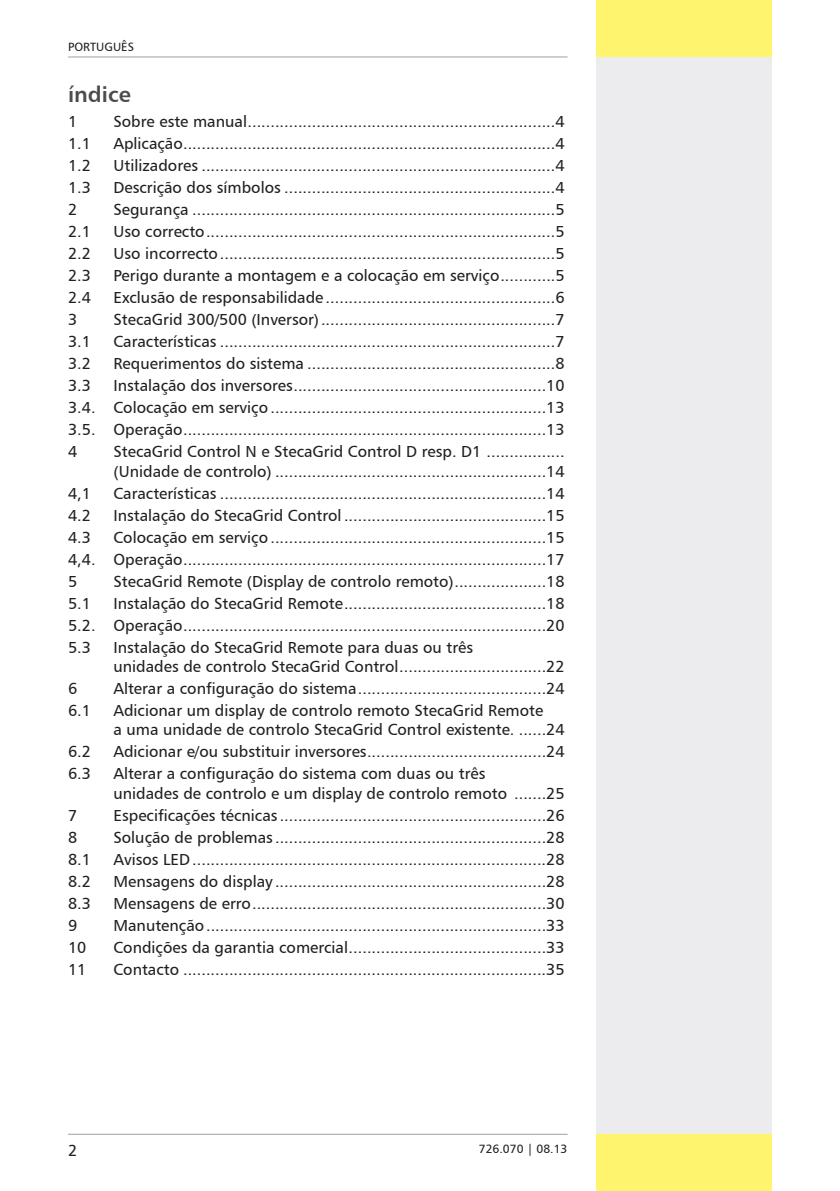
<style>
.page{position:relative;width:840px;height:1191px;background:#fff}
.page>*{position:absolute;margin:0;border:0;box-sizing:border-box;transform-origin:0 0}
.t1{font:22px "Humanist 777 BT Bold B";color:#4b4c4d}
.t2{font:16px/22px "Humanist 777 BT Roman B";color:#231f20}
.t3{font:12px "Humanist 777 BT Roman B";color:#231f20}
</style>
<div class="page">
<div style="left:595px;top:57px;width:176px;height:1077px;background:#ececee"></div>
<div style="left:595px;top:0;width:176px;height:57px;background:#fff46d"></div>
<div style="left:595px;top:1134px;width:176px;height:57px;background:#fff46d"></div>
<hr style="left:68px;top:1134px;width:499px;height:1px;background:#9d9fa2">
<hr style="left:68px;top:57px;width:499px;height:1px;background:#9d9fa2">
<p class="t3" style="left:68px;top:39px;width:67px">PORTUGUÊS</p>
<h1 class="t1" style="left:68px;top:80px;width:64px">índice</h1>
<p class="t2" style="left:68px;top:110px;width:11px">1</p>
<p class="t2" style="left:113px;top:110px;width:452px">Sobre este manual...................................................................4</p>
<p class="t2" style="left:68px;top:132px;width:24px">1.1</p>
<p class="t2" style="left:113px;top:132px;width:452px">Aplicação.................................................................................4</p>
<p class="t2" style="left:68px;top:154px;width:19px">1.2</p>
<p class="t2" style="left:113px;top:154px;width:452px">Utilizadores .............................................................................4</p>
<p class="t2" style="left:68px;top:176px;width:24px">1.3</p>
<p class="t2" style="left:113px;top:176px;width:452px">Descrição dos símbolos ...........................................................4</p>
<p class="t2" style="left:68px;top:198px;width:6px">2</p>
<p class="t2" style="left:113px;top:198px;width:452px">Segurança ...............................................................................5</p>
<p class="t2" style="left:68px;top:220px;width:24px">2.1</p>
<p class="t2" style="left:113px;top:220px;width:452px">Uso correcto............................................................................5</p>
<p class="t2" style="left:68px;top:242px;width:19px">2.2</p>
<p class="t2" style="left:113px;top:242px;width:452px">Uso incorrecto.........................................................................5</p>
<p class="t2" style="left:68px;top:264px;width:24px">2.3</p>
<p class="t2" style="left:113px;top:264px;width:452px">Perigo durante a montagem e a colocação em serviço............5</p>
<p class="t2" style="left:68px;top:286px;width:24px">2.4</p>
<p class="t2" style="left:113px;top:286px;width:452px">Exclusão de responsabilidade ..................................................6</p>
<p class="t2" style="left:68px;top:308px;width:11px">3</p>
<p class="t2" style="left:113px;top:308px;width:452px">StecaGrid 300/500 (Inversor)...................................................7</p>
<p class="t2" style="left:68px;top:330px;width:24px">3.1</p>
<p class="t2" style="left:113px;top:330px;width:452px">Características .........................................................................7</p>
<p class="t2" style="left:68px;top:352px;width:19px">3.2</p>
<p class="t2" style="left:113px;top:352px;width:452px">Requerimentos do sistema ......................................................8</p>
<p class="t2" style="left:68px;top:374px;width:24px">3.3</p>
<p class="t2" style="left:68px;top:374px;width:498px;text-align:justify;text-indent:45px">Instalação dos inversores.......................................................10<br>3.4. Colocação em serviço............................................................13<br>3.5. Operação...............................................................................13<br>4</p>
<p class="t2" style="left:113px;top:442px;width:452px;line-height:19.2px">StecaGrid Control N e StecaGrid Control D resp. D1 ................. (Unidade de controlo) ...........................................................14</p>
<p class="t2" style="left:68px;top:482px;width:24px">4,1</p>
<p class="t2" style="left:113px;top:482px;width:452px">Características .......................................................................14</p>
<p class="t2" style="left:68px;top:504px;width:19px">4.2</p>
<p class="t2" style="left:113px;top:504px;width:452px">Instalação do StecaGrid Control ............................................15</p>
<p class="t2" style="left:68px;top:526px;width:24px">4.3</p>
<p class="t2" style="left:68px;top:526px;width:498px;text-align:justify;text-indent:45px">Colocação em serviço............................................................15<br>4,4. Operação...............................................................................17<br>5</p>
<p class="t2" style="left:113px;top:570px;width:452px">StecaGrid Remote (Display de controlo remoto)....................18</p>
<p class="t2" style="left:68px;top:592px;width:498px;text-align:justify;text-indent:45px">Instalação do StecaGrid Remote............................................18<br>5.2. Operação...............................................................................20<br>5.3</p>
<p class="t2" style="left:68px;top:592px;width:24px">5.1</p>
<p class="t2" style="left:113px;top:637px;width:450px;line-height:19.2px">Instalação do StecaGrid Remote para duas ou três<br>unidades de controlo StecaGrid Control................................22</p>
<p class="t2" style="left:68px;top:677px;width:11px">6</p>
<p class="t2" style="left:113px;top:677px;width:452px">Alterar a configuração do sistema.........................................24</p>
<p class="t2" style="left:68px;top:699px;width:24px">6.1</p>
<p class="t2" style="left:113px;top:700px;width:452px;line-height:19.2px">Adicionar um display de controlo remoto StecaGrid Remote<br>a uma unidade de controlo StecaGrid Control existente. ......24</p>
<p class="t2" style="left:68px;top:740px;width:19px">6.2</p>
<p class="t2" style="left:113px;top:740px;width:452px">Adicionar e/ou substituir inversores.......................................24</p>
<p class="t2" style="left:68px;top:762px;width:24px">6.3</p>
<p class="t2" style="left:113px;top:764px;width:452px;line-height:19.2px">Alterar a configuração do sistema com duas ou três<br>unidades de controlo e um display de controlo remoto .......25</p>
<p class="t2" style="left:68px;top:804px;width:11px">7</p>
<p class="t2" style="left:113px;top:804px;width:452px">Especificações técnicas ..........................................................26</p>
<p class="t2" style="left:68px;top:826px;width:11px">8</p>
<p class="t2" style="left:113px;top:826px;width:452px">Solução de problemas ...........................................................28</p>
<p class="t2" style="left:68px;top:848px;width:24px">8.1</p>
<p class="t2" style="left:113px;top:848px;width:452px">Avisos LED.............................................................................28</p>
<p class="t2" style="left:68px;top:870px;width:19px">8.2</p>
<p class="t2" style="left:113px;top:870px;width:452px">Mensagens do display ...........................................................28</p>
<p class="t2" style="left:68px;top:892px;width:24px">8.3</p>
<p class="t2" style="left:113px;top:892px;width:452px">Mensagens de erro................................................................30</p>
<p class="t2" style="left:68px;top:914px;width:11px">9</p>
<p class="t2" style="left:113px;top:914px;width:452px">Manutenção..........................................................................33</p>
<p class="t2" style="left:68px;top:936px;width:20px">10</p>
<p class="t2" style="left:113px;top:936px;width:452px">Condições da garantia comercial...........................................33</p>
<p class="t2" style="left:68px;top:958px;width:20px">11</p>
<p class="t2" style="left:113px;top:958px;width:452px">Contacto ...............................................................................35</p>
<p class="t3" style="left:478px;top:1141px;width:90px">726.070 | 08.13</p>
</div>
